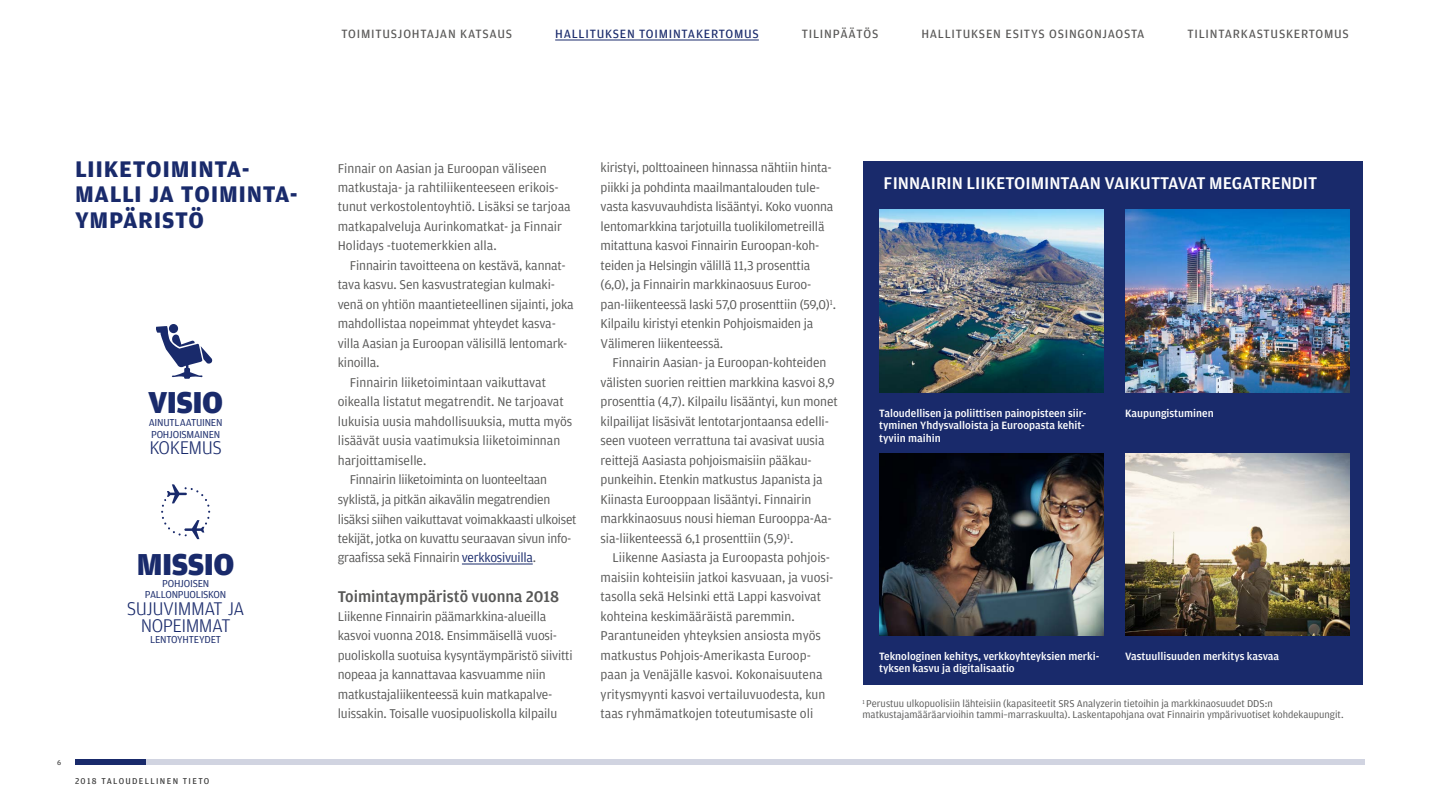
<style>
.page{position:relative;width:1440px;height:810px;background:#fff}
.page>*{position:absolute;margin:0;border:0;box-sizing:border-box;transform-origin:0 0}
.t1{font:900 32.17px "Amplitude";letter-spacing:-.02em;color:#192a6b}
.t2{font:700 24px/25.5px "Amplitude";letter-spacing:.025em;color:#192a6b}
.t3{font:300 19.5px/16.6px "Amplitude";letter-spacing:-.025em;color:#192a6b;text-align:center}
.t4{font:500 18px "Amplitude";color:#fff}
.t5{font:500 16.5px "Amplitude";color:#575756}
.t6{font:13.5px/19.5px "Amplitude";letter-spacing:-.01em;color:#575756}
.t7{font:12.75px "Amplitude";letter-spacing:.06em;color:#585756}
.t8{font:12.75px "Amplitude";letter-spacing:.06em;color:#192a6b}
.t9{font:500 11.25px/12.8px "Amplitude";color:#fff}
.t10{font:10.73px/11.7px "Amplitude";letter-spacing:-.02em;color:#192a6b;text-align:center}
.t11{font:10.5px/11.2px "Amplitude";color:#575756}
.t12{font:9px "Amplitude";letter-spacing:.15em;color:#333}
.t13{font:7.5px "Amplitude";color:#333}
.s1{color:#192a6b}
</style>
<div class="page">
<div style="left:75px;top:759px;width:1290px;height:6px;background:#d1d4e1"></div>
<hr style="left:555px;top:40px;width:204px;height:1px;background:#192a6b">
<div style="left:863px;top:161px;width:500px;height:524px;background:#192a6b"></div>
<img style="left:879px;top:453px;width:224px;height:183px">
<img style="left:1125px;top:209px;width:224px;height:183px">
<img style="left:879px;top:209px;width:224px;height:183px">
<img style="left:1125px;top:453px;width:224px;height:183px">
<hr style="left:462px;top:564px;width:71px;height:1px;background:#192a6b">
<svg style="left:161px;top:484px;width:49px;height:55px"></svg>
<svg style="left:169px;top:324px;width:9px;height:9px"></svg>
<svg style="left:156px;top:326px;width:57px;height:53px"></svg>
<div style="left:75px;top:759px;width:71px;height:6px;background:#192a6b"></div>
<p class="t7" style="left:342px;top:27px;width:172px">TOIMITUSJOHTAJAN KATSAUS</p>
<p class="t8" style="left:555px;top:27px;width:205px">HALLITUKSEN TOIMINTAKERTOMUS</p>
<p class="t7" style="left:802px;top:27px;width:78px">TILINPÄÄTÖS</p>
<p class="t7" style="left:921px;top:27px;width:225px">HALLITUKSEN ESITYS OSINGONJAOSTA</p>
<p class="t7" style="left:1188px;top:27px;width:163px">TILINTARKASTUSKERTOMUS</p>
<h2 class="t2" style="left:75px;top:156px;width:224px">LIIKETOIMINTA-<br>MALLI JA TOIMINTA-<br>YMPÄRISTÖ</h2>
<p class="t6" style="left:338px;top:158px;width:235px">Finnair on Aasian ja Euroopan väliseen matkustaja- ja rahtiliikenteeseen erikois&shy;tunut verkostolentoyhtiö. Lisäksi se tarjoaa matkapalveluja Aurinkomatkat- ja Finnair Holidays -tuotemerkkien alla.</p>
<p class="t6" style="left:350px;top:256px;width:217px">Finnairin tavoitteena on kestävä, kannat-</p>
<p class="t6" style="left:338px;top:275px;width:219px">tava kasvu. Sen kasvustrategian kulmaki-</p>
<p class="t6" style="left:338px;top:295px;width:237px">venä on yhtiön maantieteellinen sijainti, joka</p>
<p class="t6" style="left:338px;top:314px;width:220px">mahdollistaa nopeimmat yhteydet kasva-</p>
<p class="t6" style="left:338px;top:334px;width:231px">villa Aasian ja Euroopan välisillä lentomark-</p>
<p class="t6" style="left:338px;top:353px;width:43px">kinoilla.</p>
<p class="t6" style="left:350px;top:373px;width:198px">Finnairin liiketoimintaan vaikuttavat</p>
<p class="t6" style="left:338px;top:392px;width:228px">oikealla listatut megatrendit. Ne tarjoavat</p>
<p class="t6" style="left:338px;top:412px;width:236px">lukuisia uusia mahdollisuuksia, mutta myös</p>
<p class="t6" style="left:338px;top:431px;width:224px">lisäävät uusia vaatimuksia liiketoiminnan</p>
<p class="t6" style="left:338px;top:451px;width:90px">harjoittamiselle.</p>
<p class="t6" style="left:350px;top:470px;width:199px">Finnairin liiketoiminta on luonteeltaan</p>
<p class="t6" style="left:338px;top:490px;width:214px">syklistä, ja pitkän aikavälin megatrendien</p>
<p class="t6" style="left:338px;top:509px;width:240px">lisäksi siihen vaikuttavat voimakkaasti ulkoiset</p>
<p class="t6" style="left:338px;top:529px;width:235px">tekijät, jotka on kuvattu seuraavan sivun info-</p>
<p class="t6" style="left:338px;top:548px;width:200px">graafissa sekä Finnairin <span class="s1">verkkosivuilla</span>.</p>
<p class="t5" style="left:338px;top:587px;width:223px">Toimintaympäristö vuonna 2018</p>
<p class="t6" style="left:338px;top:607px;width:236px">Liikenne Finnairin päämarkkina-alueilla kasvoi vuonna 2018. Ensimmäisellä vuosi&shy;puoliskolla suotuisa kysyntäympäristö siivitti nopeaa ja kannattavaa kasvuamme niin matkustajaliikenteessä kuin matkapalve&shy;luissakin. Toisalle vuosipuoliskolla kilpailu</p>
<h1 class="t1" style="left:148px;top:385px;width:77px">VISIO</h1>
<p class="t10" style="left:149px;top:417px;width:75px;text-align:left">AINUTLAATUINEN<br>POHJOISMAINEN</p>
<h3 class="t3" style="left:149px;top:440px;width:74px">KOKEMUS</h3>
<h1 class="t1" style="left:137px;top:546px;width:99px">MISSIO</h1>
<p class="t10" style="left:145px;top:577px;width:83px">POHJOISEN<br>PALLONPUOLISKON</p>
<h3 class="t3" style="left:127px;top:600px;width:119px">SUJUVIMMAT JA<br>NOPEIMMAT</h3>
<p class="t10" style="left:150px;top:634px;width:72px">LENTOYHTEYDET</p>
<p class="t13" style="left:57px;top:758px;width:6px">6</p>
<p class="t12" style="left:75px;top:776px;width:136px">2018 TALOUDELLINEN TIETO</p>
<p class="t6" style="left:601px;top:158px;width:237px">kiristyi, polttoaineen hinnassa nähtiin hinta&shy;piikki ja pohdinta maailmantalouden tule&shy;vasta kasvuvauhdista lisääntyi. Koko vuonna lentomarkkina tarjotuilla tuolikilometreillä mitattuna kasvoi Finnairin Euroopan-koh&shy;teiden ja Helsingin välillä 11,3 prosenttia (6,0), ja Finnairin markkinaosuus Euroo&shy;pan-liikenteessä laski 57,0 prosenttiin (59,0)<sup>1</sup>.<br>Kilpailu kiristyi etenkin Pohjoismaiden ja Välimeren liikenteessä.</p>
<p class="t6" style="left:601px;top:353px;width:239px;text-indent:12px">Finnairin Aasian- ja Euroopan-kohteiden välisten suorien reittien markkina kasvoi 8,9 prosenttia (4,7). Kilpailu lisääntyi, kun monet kilpailijat lisäsivät lentotarjontaansa edelli&shy;seen vuoteen verrattuna tai avasivat uusia reittejä Aasiasta pohjoismaisiin pääkau&shy;punkeihin. Etenkin matkustus Japanista ja Kiinasta Eurooppaan lisääntyi. Finnairin markkinaosuus nousi hieman Eurooppa-Aa&shy;sia-liikenteessä 6,1 prosenttiin (5,9)<sup>1</sup>.</p>
<p class="t6" style="left:601px;top:548px;width:234px;text-indent:12px">Liikenne Aasiasta ja Euroopasta pohjois&shy;maisiin kohteisiin jatkoi kasvuaan, ja vuosi&shy;tasolla sekä Helsinki että Lappi kasvoivat kohteina keskimääräistä paremmin.<br>Parantuneiden yhteyksien ansiosta myös matkustus Pohjois-Amerikasta Euroop&shy;paan ja Venäjälle kasvoi. Kokonaisuutena yritysmyynti kasvoi vertailuvuodesta, kun taas ryhmämatkojen toteutumisaste oli</p>
<h3 class="t4" style="left:884px;top:173px;width:435px">FINNAIRIN LIIKETOIMINTAAN VAIKUTTAVAT MEGATRENDIT</h3>
<p class="t9" style="left:879px;top:407px;width:209px">Taloudellisen ja poliittisen painopisteen siir&shy;tyminen Yhdysvalloista ja Euroopasta kehit&shy;tyviin maihin</p>
<p class="t9" style="left:1125px;top:407px;width:90px">Kaupungistuminen</p>
<p class="t9" style="left:879px;top:650px;width:222px">Teknologinen kehitys, verkkoyhteyksien merki&shy;tyksen kasvu ja digitalisaatio</p>
<p class="t9" style="left:1125px;top:650px;width:156px">Vastuullisuuden merkitys kasvaa</p>
<p class="t11" style="left:863px;top:698px;width:483px"><sup>1</sup> Perustuu ulkopuolisiin lähteisiin (kapasiteetit SRS Analyzerin tietoihin ja markkinaosuudet DDS:n matkustajamääräarvioihin tammi–marraskuulta). Laskentapohjana ovat Finnairin ympärivuotiset kohdekaupungit.</p>
</div>
